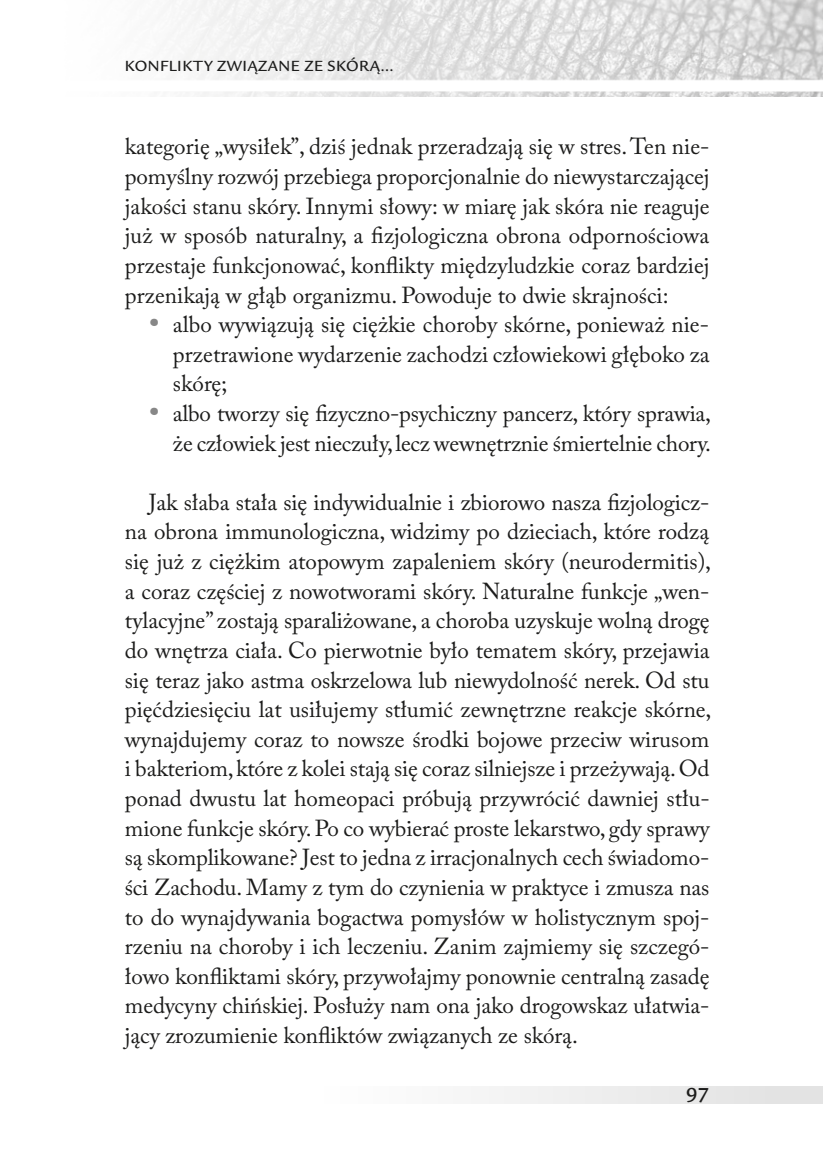
<style>
.page{position:relative;width:823px;height:1163px;background:#fff}
.page>*{position:absolute;margin:0;border:0;box-sizing:border-box;transform-origin:0 0}
.t1{font:23px/29.6px "Adobe Caslon Pro";letter-spacing:-.005em;color:#1c1c1b;text-align:justify}
.t2{font:500 22px "Legacy Sans Itc TOT";color:#1c1c1b}
.t3{font:500 16px "Legacy Sans Itc TOT";letter-spacing:.17em;color:#1c1c1b}
.s1{font-size:32px;color:#878787}
</style>
<div class="page">
<img style="left:169px;top:0;width:653px;height:96px">
<div style="left:272px;top:1086px;width:550px;height:17px;background:linear-gradient(to right,#fff,#e1e1e1)"></div>
<p class="t3" style="left:125px;top:57px;width:21px">KONFLIKTY</p>
<p class="t3" style="left:217px;top:57px;width:53px">ZWIĄZAN</p>
<p class="t3" style="left:291px;top:57px;width:48px">E ZE SKÓR</p>
<p class="t3" style="left:369px;top:57px;width:25px">Ą…</p>
<p class="t1" style="left:125px;top:132px;width:586px">kategorię „wysiłek”, dziś jednak przeradzają się w stres. Ten nie&shy;pomyślny rozwój przebiega proporcjonalnie do niewystarczającej jakości stanu skóry. Innymi słowy: w miarę jak skóra nie reaguje już w sposób naturalny, a fizjologiczna obrona odpornościowa przestaje funkcjonować, konflikty międzyludzkie coraz bardziej przenikają w głąb organizmu. Powoduje to dwie skrajności:</p>
<p class="t1" style="left:173px;top:309px;width:538px;text-indent:-24px"><span class="s1">•</span> albo wywiązują się ciężkie choroby skórne, ponieważ nie&shy;przetrawione wydarzenie zachodzi człowiekowi głęboko za skórę;</p>
<p class="t1" style="left:149px;top:398px;width:563px;text-align:right"><span class="s1">•</span> albo tworzy się fizyczno-psychiczny pancerz, który sprawia, że człowiek jest nieczuły, lecz wewnętrznie śmiertelnie chory.</p>
<p class="t1" style="left:125px;top:487px;width:587px;text-indent:24px">Jak słaba stała się indywidualnie i zbiorowo nasza fizjologicz&shy;na obrona immunologiczna, widzimy po dzieciach, które rodzą się już z ciężkim atopowym zapaleniem skóry (neurodermitis), a coraz częściej z nowotworami skóry. Naturalne funkcje „wen&shy;tylacyjne” zostają sparaliżowane, a choroba uzyskuje wolną drogę do wnętrza ciała. Co pierwotnie było tematem skóry, przejawia się teraz jako astma oskrzelowa lub niewydolność nerek. Od stu pięćdziesięciu lat usiłujemy stłumić zewnętrzne reakcje skórne, wynajdujemy coraz to nowsze środki bojowe przeciw wirusom i bakteriom, które z kolei stają się coraz silniejsze i przeżywają. Od ponad dwustu lat homeopaci próbują przywrócić dawniej stłu&shy;mione funkcje skóry. Po co wybierać proste lekarstwo, gdy sprawy są skomplikowane? Jest to jedna z irracjonalnych cech świadomo&shy;ści Zachodu. Mamy z tym do czynienia w praktyce i zmusza nas to do wynajdywania bogactwa pomysłów w holistycznym spoj&shy;rzeniu na choroby i ich leczeniu. Zanim zajmiemy się szczegó&shy;łowo konfliktami skóry, przywołajmy ponownie centralną zasadę medycyny chińskiej. Posłuży nam ona jako drogowskaz ułatwia&shy;jący zrozumienie konfliktów związanych ze skórą.</p>
<p class="t2" style="left:685px;top:1082px;width:25px">97</p>
</div>
